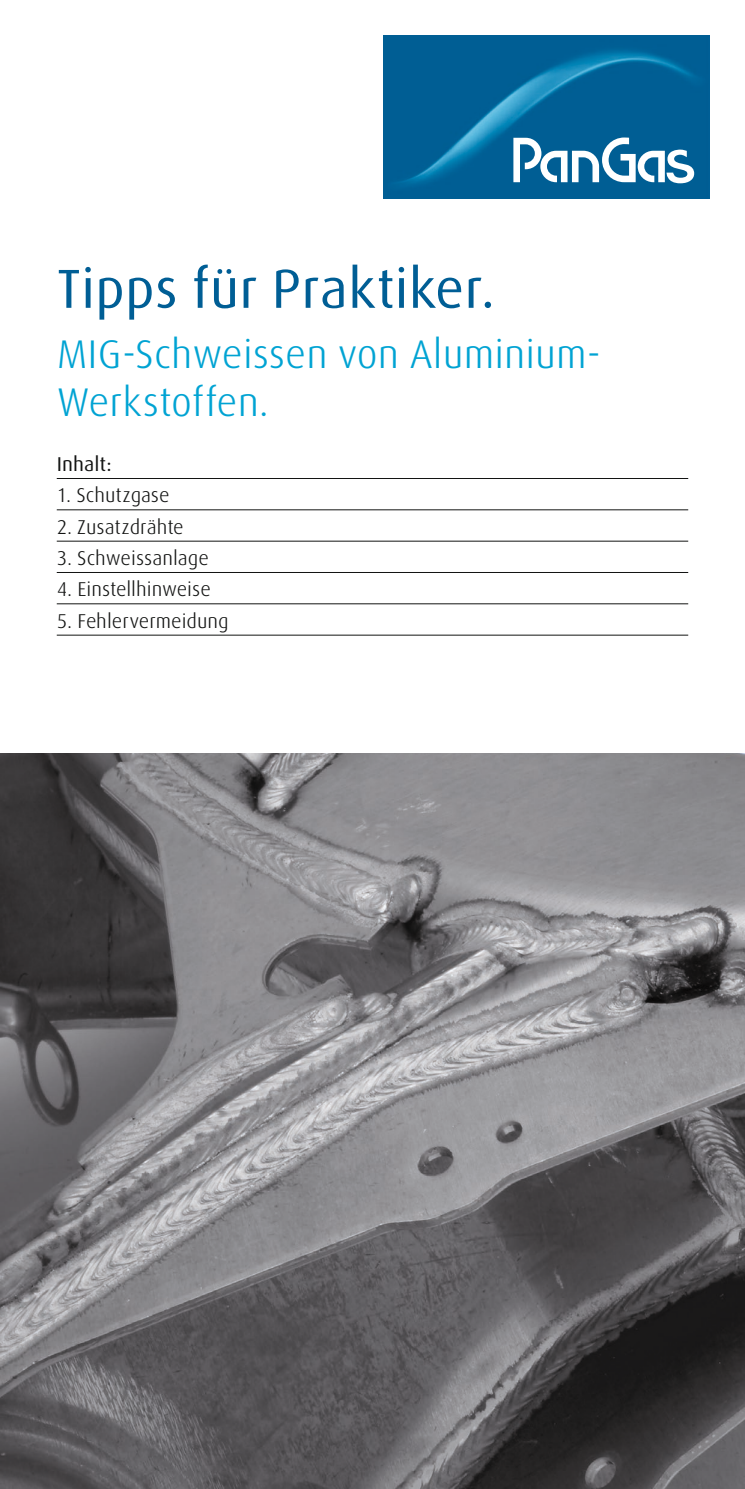
<style>
.page{position:relative;width:745px;height:1489px;background:#fff}
.page>*{position:absolute;margin:0;border:0;box-sizing:border-box;transform-origin:0 0}
.t1{font:55px "Linde Dax Global";color:#005e95}
.t2{font:300 40px/48px "Linde Dax Global";color:#00a3d3}
.t3{font:300 20px "Linde Dax Global";color:#131413}
.t4{font:20px "Linde Dax Global";color:#131413}
</style>
<div class="page">
<img style="left:0;top:753px;width:744px;height:735px">
<hr style="left:57px;top:478px;width:630px;height:1px;background:#131413">
<hr style="left:57px;top:509px;width:630px;height:1px;background:#131413">
<hr style="left:57px;top:540px;width:630px;height:1px;background:#131413">
<hr style="left:57px;top:572px;width:630px;height:1px;background:#131413">
<hr style="left:57px;top:603px;width:630px;height:1px;background:#131413">
<hr style="left:57px;top:634px;width:630px;height:1px;background:#131413">
<img style="left:383px;top:35px;width:326px;height:163px">
<svg style="left:513px;top:137px;width:180px;height:46px"></svg>
<h1 class="t1" style="left:57px;top:257px;width:439px">Tipps für Praktiker.</h1>
<h2 class="t2" style="left:57px;top:330px;width:545px">MIG-Schweissen von Aluminium-<br>Werkstoffen.</h2>
<p class="t4" style="left:57px;top:452px;width:57px">Inhalt:</p>
<p class="t3" style="left:57px;top:484px;width:114px">1. Schutzgase</p>
<p class="t3" style="left:57px;top:515px;width:128px">2. Zusatzdrähte</p>
<p class="t3" style="left:57px;top:546px;width:153px">3. Schweissanlage</p>
<p class="t3" style="left:57px;top:578px;width:155px">4. Einstellhinweise</p>
<p class="t3" style="left:57px;top:609px;width:173px">5. Fehlervermeidung</p>
</div>
